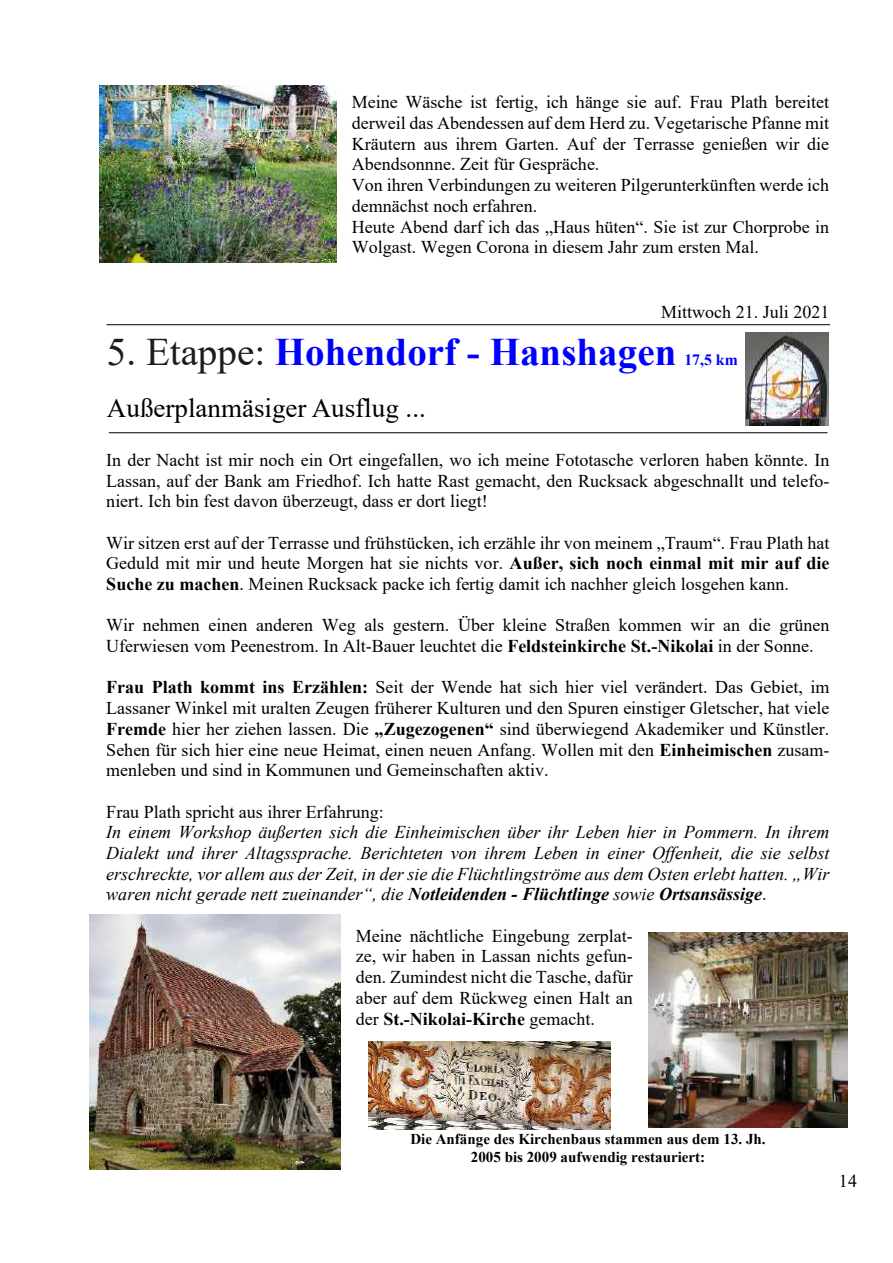
<style>
.page{position:relative;width:893px;height:1263px;background:#fff}
.page>*{position:absolute;margin:0;border:0;box-sizing:border-box;transform-origin:0 0}
.t1{font:700 39px "Times New Roman";color:#00f}
.t2{font:27px "Times New Roman";color:#000}
.t3{font:18px/20.7px "Times New Roman";color:#000;text-align:justify}
.t4{font:italic 18px/20.7px "Times New Roman";color:#000;text-align:justify}
.t5{font:700 15.75px "Times New Roman";color:#00f}
.t6{font:700 15px/17.2px "Times New Roman";color:#000;text-align:center}
.s1{font-weight:400;color:#1c1c1c}
.s2{font-weight:700}
.s3{font-style:normal}
</style>
<div class="page">
<img style="left:100px;top:85px;width:237px;height:178px">
<hr style="left:107px;top:324px;width:723px;height:1px;background:#000">
<hr style="left:109px;top:432px;width:718px;height:1px;background:#000">
<img style="left:90px;top:914px;width:251px;height:255px">
<img style="left:649px;top:933px;width:199px;height:195px">
<img style="left:368px;top:1041px;width:242px;height:88px">
<img style="left:745px;top:333px;width:83px;height:92px">
<p class="t3" style="left:352px;top:94px;width:479px;text-align:left">Meine Wäsche ist fertig, ich hänge sie auf. Frau Plath bereitet derweil das Abendessen auf dem Herd zu. Vegetarische Pfanne mit Kräutern aus ihrem Garten. Auf der Terrasse genießen wir die Abendsonnne. Zeit für Gespräche.<br>Von ihren Verbindungen zu weiteren Pilgerunterkünften werde ich demnächst noch erfahren.<br>Heute Abend darf ich das „Haus hüten“. Sie ist zur Chorprobe in Wolgast. Wegen Corona in diesem Jahr zum ersten Mal.</p>
<p class="t3" style="left:661px;top:303px;width:170px">Mittwoch 21. Juli 2021</p>
<h1 class="t1" style="left:107px;top:338px;width:571px"><span class="s1">5. Etappe:</span> Hohendorf - Hanshagen</h1>
<p class="t5" style="left:684px;top:354px;width:55px">17,5 km</p>
<h2 class="t2" style="left:107px;top:398px;width:320px">Außerplanmäsiger Ausflug ...</h2>
<p class="t3" style="left:106px;top:451px;width:725px">In der Nacht ist mir noch ein Ort eingefallen, wo ich meine Fototasche verloren haben könnte. In Lassan, auf der Bank am Friedhof. Ich hatte Rast gemacht, den Rucksack abgeschnallt und telefo&shy;niert. Ich bin fest davon überzeugt, dass er dort liegt!</p>
<p class="t3" style="left:106px;top:534px;width:725px">Wir sitzen erst auf der Terrasse und frühstücken, ich erzähle ihr von meinem „Traum“. Frau Plath hat Geduld mit mir und heute Morgen hat sie nichts vor. <span class="s2">Außer, sich noch einmal mit mir auf die Suche zu machen</span>. Meinen Rucksack packe ich fertig damit ich nachher gleich losgehen kann.</p>
<p class="t3" style="left:106px;top:617px;width:725px">Wir nehmen einen anderen Weg als gestern. Über kleine Straßen kommen wir an die grünen<br>Uferwiesen vom Peenestrom. In Alt-Bauer leuchtet die <span class="s2">Feldsteinkirche St.-Nikolai</span> in der Sonne.</p>
<p class="t3" style="left:106px;top:679px;width:725px"><span class="s2">Frau Plath kommt ins Erzählen:</span> Seit der Wende hat sich hier viel verändert. Das Gebiet, im Lassaner Winkel mit uralten Zeugen früherer Kulturen und den Spuren einstiger Gletscher, hat viele <span class="s2">Fremde</span> hier her ziehen lassen. Die <span class="s2">„Zugezogenen“</span> sind überwiegend Akademiker und Künstler.<br>Sehen für sich hier eine neue Heimat, einen neuen Anfang. Wollen mit den <span class="s2">Einheimischen</span> zusam&shy;menleben und sind in Kommunen und Gemeinschaften aktiv.</p>
<p class="t3" style="left:106px;top:803px;width:279px">Frau Plath spricht aus ihrer Erfahrung:</p>
<p class="t4" style="left:106px;top:824px;width:725px">In einem Workshop äußerten sich die Einheimischen über ihr Leben hier in Pommern. In ihrem Dialekt und ihrer Altagssprache. Berichteten von ihrem Leben in einer Offenheit, die sie selbst erschreckte, vor allem aus der Zeit, in der sie die Flüchtlingströme aus dem Osten erlebt hatten. „Wir waren nicht gerade nett zueinander“, die <span class="s2">Notleidenden - Flüchtlinge</span> sowie <span class="s2">Ortsansässige</span><span class="s3">.</span></p>
<p class="t3" style="left:356px;top:927px;width:278px">Meine nächtliche Eingebung zerplat&shy;ze, wir haben in Lassan nichts gefun&shy;den. Zumindest nicht die Tasche, dafür aber auf dem Rückweg einen Halt an der <span class="s2">St.-Nikolai-Kirche</span> gemacht.</p>
<p class="t6" style="left:410px;top:1132px;width:357px">Die Anfänge des Kirchenbaus stammen aus dem 13. Jh.<br>2005 bis 2009 aufwendig restauriert:</p>
<p class="t3" style="left:839px;top:1173px;width:20px">14</p>
</div>
